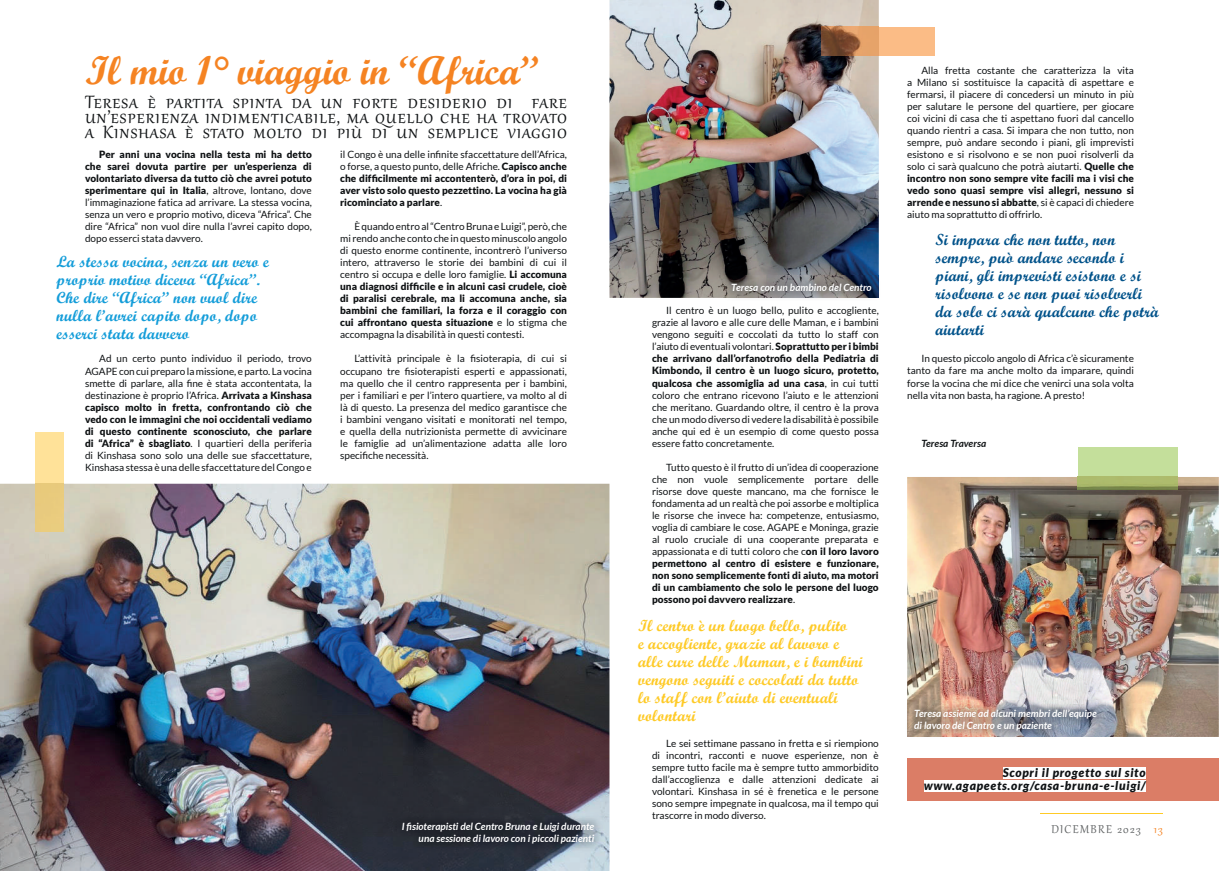
<style>
.page{position:relative;width:1219px;height:871px;background:#fff}
.page>*{position:absolute;margin:0;border:0;box-sizing:border-box;transform-origin:0 0}
.t1{font:40px "Script MT Bold";color:#f58322}
.t2{font:22px "Gabriola";letter-spacing:.03em;color:#101315}
.t3{font:16px/18px "Script MT Bold";letter-spacing:.01em;color:#feca26}
.t4{font:16px/18px "Script MT Bold";letter-spacing:.01em;color:#01528a}
.t5{font:16px/18px "Script MT Bold";letter-spacing:.01em;color:#149dd9}
.t6{font:14px "Gabriola";letter-spacing:.1em;color:#5b5e5f}
.t7{font:italic 900 12px/13px "Lato";letter-spacing:.06em;color:#101315;text-align:right}
.t8{font:10px/12px "Lato";color:#101315;text-align:justify}
.t9{font:900 10px/12px "Lato";letter-spacing:-.005em;color:#101315;text-align:justify}
.t10{font:italic 700 10px/12px "Lato";color:#fff;text-align:right}
.t11{font:italic 700 10px "Lato";color:#101315}
.s1{font-weight:900}
.s2{font-weight:400}
.s3{color:#f58322}
</style>
<div class="page">
<hr style="left:1040px;top:812px;width:123px;height:1px;background:#feca26">
<hr style="left:1040px;top:813px;width:123px;height:1px;background:#feca26">
<img style="left:0;top:483px;width:609px;height:387px">
<div style="left:35px;top:432px;width:29px;height:51px;background:#ffe299"></div>
<img style="left:35px;top:483px;width:29px;height:48px">
<img style="left:393px;top:813px;width:210px;height:39px">
<img style="left:609px;top:0;width:270px;height:298px">
<img style="left:907px;top:477px;width:312px;height:259px">
<div style="left:879px;top:27px;width:56px;height:28px;background:#fbbc86"></div>
<img style="left:821px;top:27px;width:58px;height:28px">
<div style="left:907px;top:757px;width:312px;height:43px;background:#db7d66"></div>
<div style="left:1003px;top:767px;width:143px;height:11px;background:#fff"></div>
<div style="left:924px;top:780px;width:222px;height:11px;background:#fff"></div>
<div style="left:1078px;top:447px;width:99px;height:30px;background:#c4df9b"></div>
<img style="left:1078px;top:477px;width:99px;height:12px">
<img style="left:907px;top:736px;width:198px;height:1px">
<img style="left:907px;top:700px;width:198px;height:36px">
<img style="left:724px;top:275px;width:155px;height:23px">
<h1 class="t1" style="left:85px;top:46px;width:455px">Il mio 1° viaggio in “Africa”</h1>
<h2 class="t2" style="left:85px;top:87px;width:483px">TERESA È PARTITA SPINTA DA UN FORTE DESIDERIO DI FARE</h2>
<h2 class="t2" style="left:85px;top:102px;width:483px">UN’ESPERIENZA INDIMENTICABILE, MA QUELLO CHE HA TROVATO</h2>
<h2 class="t2" style="left:85px;top:117px;width:483px">A KINSHASA È STATO MOLTO DI PIÙ DI UN SEMPLICE VIAGGIO</h2>
<p class="t8" style="left:85px;top:148px;width:228px;text-indent:14px"><span class="s1">Per anni una vocina nella testa mi ha detto che sarei dovuta partire per un’esperienza di volontariato diversa da tutto ciò che avrei potuto sperimentare qui in Italia</span>, altrove, lontano, dove l’immaginazione fatica ad arrivare. La stessa vocina, senza un vero e proprio motivo, diceva “Africa”. Che dire “Africa” non vuol dire nulla l’avrei capito dopo, dopo esserci stata davvero.</p>
<p class="t9" style="left:340px;top:148px;width:228px"><span class="s2">il Congo è una delle infinite sfaccettature dell’Africa, o forse, a questo punto, delle Afriche.</span> Capisco anche che difficilmente mi accontenterò, d’ora in poi, di aver visto solo questo pezzettino. La vocina ha già ricominciato a parlare<span class="s2">.</span></p>
<p class="t8" style="left:340px;top:220px;width:228px;text-indent:14px">È quando entro al “Centro Bruna e Luigi”, però, che mi rendo anche conto che in questo minuscolo angolo di questo enorme continente, incontrerò l’universo intero, attraverso le storie dei bambini di cui il centro si occupa e delle loro famiglie. <span class="s1">Li accomuna una diagnosi difficile e in alcuni casi crudele, cioè di paralisi cerebrale, ma li accomuna anche, sia bambini che familiari, la forza e il coraggio con cui affrontano questa situazione</span> e lo stigma che accompagna la disabilità in questi contesti.</p>
<p class="t8" style="left:340px;top:352px;width:228px;text-indent:14px">L’attività principale è la fisioterapia, di cui si occupano tre fisioterapisti esperti e appassionati, ma quello che il centro rappresenta per i bambini, per i familiari e per l’intero quartiere, va molto al di là di questo. La presenza del medico garantisce che i bambini vengano visitati e monitorati nel tempo, e quella della nutrizionista permette di avvicinare le famiglie ad un’alimentazione adatta alle loro specifiche necessità.</p>
<h3 class="t5" style="left:57px;top:252px;width:214px">La stessa vocina, senza un vero e proprio motivo diceva “Africa”.<br>Che dire “Africa” non vuol dire nulla l’avrei capito dopo, dopo esserci stata davvero</h3>
<p class="t8" style="left:85px;top:352px;width:228px;text-indent:14px">Ad un certo punto individuo il periodo, trovo AGAPE con cui preparo la missione, e parto. La vocina smette di parlare, alla fine è stata accontentata, la destinazione è proprio l’Africa. <span class="s1">Arrivata a Kinshasa capisco molto in fretta, confrontando ciò che vedo con le immagini che noi occidentali vediamo di questo continente sconosciuto, che parlare di “Africa” è sbagliato</span>. I quartieri della periferia di Kinshasa sono solo una delle sue sfaccettature, Kinshasa stessa è una delle sfaccettature del Congo e</p>
<p class="t10" style="left:402px;top:820px;width:194px">I fisioterapisti del Centro Bruna e Luigi durante una sessione di lavoro con i piccoli pazienti</p>
<p class="t10" style="left:731px;top:282px;width:142px">Teresa con un bambino del Centro</p>
<p class="t8" style="left:652px;top:304px;width:228px;text-indent:14px">Il centro è un luogo bello, pulito e accogliente, grazie al lavoro e alle cure delle Maman, e i bambini vengono seguiti e coccolati da tutto lo staff con l’aiuto di eventuali volontari. <span class="s1">Soprattutto per i bimbi che arrivano dall’orfanotrofio della Pediatria di Kimbondo, il centro è un luogo sicuro, protetto, qualcosa che assomiglia ad una casa</span>, in cui tutti coloro che entrano ricevono l’aiuto e le attenzioni che meritano. Guardando oltre, il centro è la prova che un modo diverso di vedere la disabilità è possibile anche qui ed è un esempio di come questo possa essere fatto concretamente.</p>
<p class="t8" style="left:652px;top:460px;width:228px;text-indent:14px">Tutto questo è il frutto di un’idea di cooperazione che non vuole semplicemente portare delle risorse dove queste mancano, ma che fornisce le fondamenta ad un realtà che poi assorbe e moltiplica le risorse che invece ha: competenze, entusiasmo, voglia di cambiare le cose. AGAPE e Moninga, grazie al ruolo cruciale di una cooperante preparata e appassionata e di tutti coloro che c<span class="s1">on il loro lavoro permettono al centro di esistere e funzionare, non sono semplicemente fonti di aiuto, ma motori di un cambiamento che solo le persone del luogo possono poi davvero realizzare</span>.</p>
<h3 class="t3" style="left:638px;top:616px;width:226px">Il centro è un luogo bello, pulito<br>e accogliente, grazie al lavoro e alle cure delle Maman, e i bambini vengono seguiti e coccolati da tutto lo staff con l’aiuto di eventuali volontari</h3>
<p class="t8" style="left:652px;top:736px;width:228px;text-indent:14px">Le sei settimane passano in fretta e si riempiono di incontri, racconti e nuove esperienze, non è sempre tutto facile ma è sempre tutto ammorbidito dall’accoglienza e dalle attenzioni dedicate ai volontari. Kinshasa in sé è frenetica e le persone sono sempre impegnate in qualcosa, ma il tempo qui trascorre in modo diverso.</p>
<p class="t8" style="left:907px;top:64px;width:228px;text-indent:14px">Alla fretta costante che caratterizza la vita a Milano si sostituisce la capacità di aspettare e fermarsi, il piacere di concedersi un minuto in più per salutare le persone del quartiere, per giocare coi vicini di casa che ti aspettano fuori dal cancello quando rientri a casa. Si impara che non tutto, non sempre, può andare secondo i piani, gli imprevisti esistono e si risolvono e se non puoi risolverli da solo ci sarà qualcuno che potrà aiutarti. <span class="s1">Quelle che incontro non sono sempre vite facili ma i visi che vedo sono quasi sempre visi allegri, nessuno si arrende e nessuno si abbatte</span>, si è capaci di chiedere aiuto ma soprattutto di offrirlo.</p>
<h3 class="t4" style="left:935px;top:231px;width:225px">Si impara che non tutto, non sempre, può andare secondo i piani, gli imprevisti esistono e si risolvono e se non puoi risolverli da solo ci sarà qualcuno che potrà aiutarti</h3>
<p class="t8" style="left:907px;top:352px;width:228px;text-indent:14px">In questo piccolo angolo di Africa c’è sicuramente tanto da fare ma anche molto da imparare, quindi forse la vocina che mi dice che venirci una sola volta nella vita non basta, ha ragione. A presto!</p>
<p class="t11" style="left:921px;top:437px;width:66px">Teresa Traversa</p>
<p class="t10" style="left:914px;top:707px;width:184px;text-align:left">Teresa assieme ad alcuni membri dell’equipe di lavoro del Centro e un paziente</p>
<p class="t7" style="left:924px;top:766px;width:223px">Scopri il progetto sul sito www.agapeets.org/casa-bruna-e-luigi/</p>
<h3 class="t6" style="left:1051px;top:819px;width:113px">DICEMBRE 2023 <span class="s3">13</span></h3>
</div>
